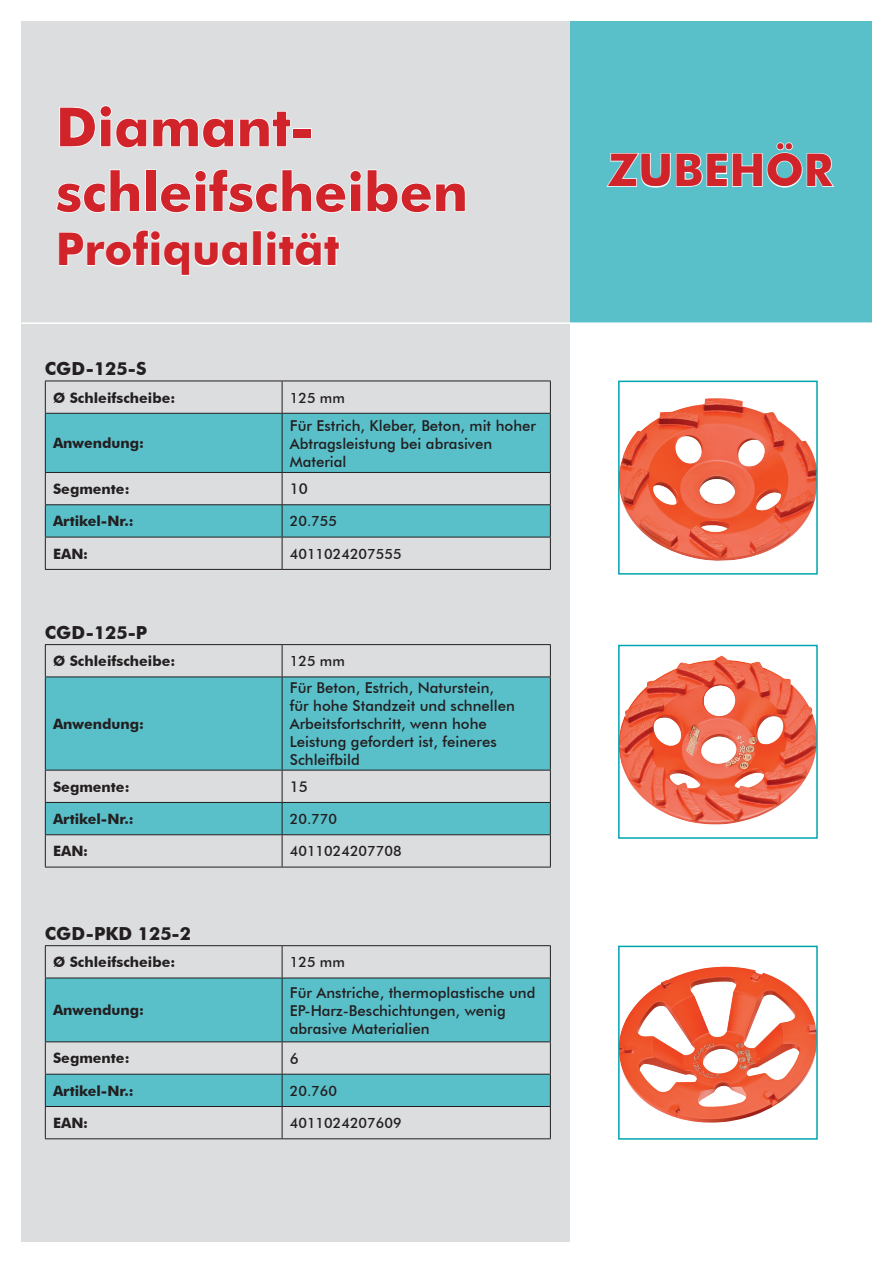
<style>
.page{position:relative;width:893px;height:1263px;background:#fff}
.page>*{position:absolute;margin:0;border:0;box-sizing:border-box;transform-origin:0 0}
.t1{font:700 54px/64.8px "Futura BT";color:#d1232a}
.t2{font:700 45px "Futura BT";color:#d1232a}
.t3{font:700 18px "Futura BT";color:#231f20}
.t4{font:500 15px/18px "Futura BT";color:#231f20}
.t5{font:700 14.25px "Futura BT";color:#231f20}
.t6{font:500 14.25px "Futura BT";color:#231f20}
</style>
<div class="page">
<div style="left:21px;top:21px;width:549px;height:1221px;background:#dcdddf"></div>
<div style="left:570px;top:21px;width:302px;height:302px;background:#59c0ca"></div>
<hr style="left:9px;top:322px;width:863px;height:2px;background:#fff">
<svg style="left:606px;top:142px;width:228px;height:46px"></svg>
<svg style="left:59px;top:105px;width:232px;height:43px"></svg>
<div style="left:292px;top:128px;width:20px;height:10px;border:2px solid #fff"></div>
<svg style="left:56px;top:169px;width:84px;height:44px"></svg>
<div style="left:145px;top:169px;width:11px;height:43px;border:2px solid #fff"></div>
<svg style="left:160px;top:169px;width:306px;height:44px"></svg>
<svg style="left:58px;top:230px;width:190px;height:46px"></svg>
<div style="left:253px;top:230px;width:9px;height:36px;border:2px solid #fff"></div>
<svg style="left:266px;top:231px;width:74px;height:36px"></svg>
<svg style="left:46px;top:414px;width:504px;height:123px;fill:#59c0ca"></svg>
<hr style="left:45px;top:381px;width:237px;height:1px;background:#231f20">
<hr style="left:282px;top:381px;width:269px;height:1px;background:#231f20">
<hr style="left:45px;top:413px;width:237px;height:1px;background:#231f20">
<hr style="left:282px;top:413px;width:269px;height:1px;background:#231f20">
<hr style="left:45px;top:472px;width:237px;height:1px;background:#231f20">
<hr style="left:282px;top:472px;width:269px;height:1px;background:#231f20">
<hr style="left:45px;top:504px;width:237px;height:1px;background:#231f20">
<hr style="left:282px;top:504px;width:269px;height:1px;background:#231f20">
<hr style="left:45px;top:537px;width:237px;height:1px;background:#231f20">
<hr style="left:282px;top:537px;width:269px;height:1px;background:#231f20">
<hr style="left:45px;top:569px;width:237px;height:1px;background:#231f20">
<hr style="left:282px;top:569px;width:269px;height:1px;background:#231f20">
<hr style="left:45px;top:381px;width:1px;height:32px;background:#231f20">
<hr style="left:45px;top:414px;width:1px;height:58px;background:#231f20">
<hr style="left:45px;top:473px;width:1px;height:31px;background:#231f20">
<hr style="left:45px;top:505px;width:1px;height:32px;background:#231f20">
<hr style="left:45px;top:537px;width:1px;height:32px;background:#231f20">
<hr style="left:282px;top:381px;width:1px;height:32px;background:#231f20">
<hr style="left:550px;top:381px;width:1px;height:32px;background:#231f20">
<hr style="left:282px;top:414px;width:1px;height:58px;background:#231f20">
<hr style="left:550px;top:414px;width:1px;height:58px;background:#231f20">
<hr style="left:282px;top:473px;width:1px;height:31px;background:#231f20">
<hr style="left:550px;top:473px;width:1px;height:31px;background:#231f20">
<hr style="left:282px;top:505px;width:1px;height:32px;background:#231f20">
<hr style="left:550px;top:505px;width:1px;height:32px;background:#231f20">
<hr style="left:282px;top:537px;width:1px;height:32px;background:#231f20">
<hr style="left:550px;top:537px;width:1px;height:32px;background:#231f20">
<svg style="left:46px;top:677px;width:504px;height:157px;fill:#59c0ca"></svg>
<hr style="left:45px;top:644px;width:237px;height:1px;background:#231f20">
<hr style="left:282px;top:644px;width:269px;height:1px;background:#231f20">
<hr style="left:45px;top:676px;width:237px;height:1px;background:#231f20">
<hr style="left:282px;top:676px;width:269px;height:1px;background:#231f20">
<hr style="left:45px;top:770px;width:237px;height:1px;background:#231f20">
<hr style="left:282px;top:770px;width:269px;height:1px;background:#231f20">
<hr style="left:45px;top:802px;width:237px;height:1px;background:#231f20">
<hr style="left:282px;top:802px;width:269px;height:1px;background:#231f20">
<hr style="left:45px;top:834px;width:237px;height:1px;background:#231f20">
<hr style="left:282px;top:834px;width:269px;height:1px;background:#231f20">
<hr style="left:45px;top:867px;width:237px;height:1px;background:#231f20">
<hr style="left:282px;top:867px;width:269px;height:1px;background:#231f20">
<hr style="left:45px;top:645px;width:1px;height:31px;background:#231f20">
<hr style="left:45px;top:677px;width:1px;height:93px;background:#231f20">
<hr style="left:45px;top:770px;width:1px;height:32px;background:#231f20">
<hr style="left:45px;top:803px;width:1px;height:31px;background:#231f20">
<hr style="left:45px;top:835px;width:1px;height:32px;background:#231f20">
<hr style="left:282px;top:645px;width:1px;height:31px;background:#231f20">
<hr style="left:550px;top:645px;width:1px;height:31px;background:#231f20">
<hr style="left:282px;top:677px;width:1px;height:93px;background:#231f20">
<hr style="left:550px;top:677px;width:1px;height:93px;background:#231f20">
<hr style="left:282px;top:770px;width:1px;height:32px;background:#231f20">
<hr style="left:550px;top:770px;width:1px;height:32px;background:#231f20">
<hr style="left:282px;top:803px;width:1px;height:31px;background:#231f20">
<hr style="left:550px;top:803px;width:1px;height:31px;background:#231f20">
<hr style="left:282px;top:835px;width:1px;height:32px;background:#231f20">
<hr style="left:550px;top:835px;width:1px;height:32px;background:#231f20">
<svg style="left:46px;top:979px;width:504px;height:127px;fill:#59c0ca"></svg>
<hr style="left:45px;top:945px;width:237px;height:1px;background:#231f20">
<hr style="left:282px;top:945px;width:269px;height:1px;background:#231f20">
<hr style="left:45px;top:978px;width:237px;height:1px;background:#231f20">
<hr style="left:282px;top:978px;width:269px;height:1px;background:#231f20">
<hr style="left:45px;top:1041px;width:237px;height:1px;background:#231f20">
<hr style="left:282px;top:1041px;width:269px;height:1px;background:#231f20">
<hr style="left:45px;top:1074px;width:237px;height:1px;background:#231f20">
<hr style="left:282px;top:1074px;width:269px;height:1px;background:#231f20">
<hr style="left:45px;top:1106px;width:237px;height:1px;background:#231f20">
<hr style="left:282px;top:1106px;width:269px;height:1px;background:#231f20">
<hr style="left:45px;top:1138px;width:237px;height:1px;background:#231f20">
<hr style="left:282px;top:1138px;width:269px;height:1px;background:#231f20">
<hr style="left:45px;top:946px;width:1px;height:32px;background:#231f20">
<hr style="left:45px;top:978px;width:1px;height:63px;background:#231f20">
<hr style="left:45px;top:1042px;width:1px;height:32px;background:#231f20">
<hr style="left:45px;top:1074px;width:1px;height:32px;background:#231f20">
<hr style="left:45px;top:1107px;width:1px;height:31px;background:#231f20">
<hr style="left:282px;top:946px;width:1px;height:32px;background:#231f20">
<hr style="left:550px;top:946px;width:1px;height:32px;background:#231f20">
<hr style="left:282px;top:978px;width:1px;height:63px;background:#231f20">
<hr style="left:550px;top:978px;width:1px;height:63px;background:#231f20">
<hr style="left:282px;top:1042px;width:1px;height:32px;background:#231f20">
<hr style="left:550px;top:1042px;width:1px;height:32px;background:#231f20">
<hr style="left:282px;top:1074px;width:1px;height:32px;background:#231f20">
<hr style="left:550px;top:1074px;width:1px;height:32px;background:#231f20">
<hr style="left:282px;top:1107px;width:1px;height:31px;background:#231f20">
<hr style="left:550px;top:1107px;width:1px;height:31px;background:#231f20">
<img style="left:621px;top:398px;width:194px;height:163px">
<div style="left:618px;top:381px;width:200px;height:194px;border:2px solid #00a4b1"></div>
<img style="left:621px;top:655px;width:194px;height:169px">
<div style="left:618px;top:645px;width:200px;height:194px;border:2px solid #00a4b1"></div>
<img style="left:621px;top:967px;width:194px;height:156px">
<div style="left:618px;top:946px;width:200px;height:194px;border:2px solid #00a4b1"></div>
<h1 class="t1" style="left:56px;top:94px;width:413px">Diamant&shy;schleifscheiben</h1>
<h2 class="t2" style="left:56px;top:222px;width:285px">Profiqualität</h2>
<p class="t3" style="left:45px;top:358px;width:102px">cgd-125-s</p>
<p class="t5" style="left:53px;top:389px;width:124px">Ø Schleifscheibe:</p>
<p class="t6" style="left:290px;top:389px;width:57px">125 mm</p>
<p class="t5" style="left:53px;top:434px;width:93px">Anwendung:</p>
<p class="t4" style="left:290px;top:416px;width:248px">Für Estrich, Kleber, Beton, mit hoher<br>Abtragsleistung bei abrasiven<br>Material</p>
<p class="t5" style="left:53px;top:480px;width:78px">Segmente:</p>
<p class="t4" style="left:290px;top:480px;width:20px">10</p>
<p class="t5" style="left:53px;top:513px;width:82px">Artikel-Nr.:</p>
<p class="t6" style="left:290px;top:513px;width:49px">20.755</p>
<p class="t5" style="left:53px;top:545px;width:37px">EAN:</p>
<p class="t6" style="left:290px;top:545px;width:113px">4011024207555</p>
<p class="t3" style="left:45px;top:621px;width:104px">cgd-125-P</p>
<p class="t5" style="left:53px;top:652px;width:124px">Ø Schleifscheibe:</p>
<p class="t6" style="left:290px;top:652px;width:57px">125 mm</p>
<p class="t5" style="left:53px;top:715px;width:93px">Anwendung:</p>
<p class="t4" style="left:290px;top:679px;width:227px">Für Beton, Estrich, Naturstein, für hohe Standzeit und schnellen<br>Arbeitsfortschritt, wenn hohe<br>Leistung gefordert ist, feineres<br>Schleifbild</p>
<p class="t5" style="left:53px;top:778px;width:78px">Segmente:</p>
<p class="t4" style="left:290px;top:777px;width:20px">15</p>
<p class="t5" style="left:53px;top:810px;width:82px">Artikel-Nr.:</p>
<p class="t6" style="left:290px;top:810px;width:49px">20.770</p>
<p class="t5" style="left:53px;top:843px;width:37px">EAN:</p>
<p class="t6" style="left:290px;top:843px;width:113px">4011024207708</p>
<p class="t3" style="left:45px;top:922px;width:148px">cgd-PKD 125-2</p>
<p class="t5" style="left:53px;top:953px;width:124px">Ø Schleifscheibe:</p>
<p class="t6" style="left:290px;top:953px;width:57px">125 mm</p>
<p class="t5" style="left:53px;top:1001px;width:93px">Anwendung:</p>
<p class="t4" style="left:290px;top:983px;width:247px">Für Anstriche, thermoplastische und<br>EP-Harz-Beschichtungen, wenig abrasive Materialien</p>
<p class="t5" style="left:53px;top:1050px;width:78px">Segmente:</p>
<p class="t4" style="left:290px;top:1049px;width:11px">6</p>
<p class="t5" style="left:53px;top:1082px;width:82px">Artikel-Nr.:</p>
<p class="t6" style="left:290px;top:1082px;width:49px">20.760</p>
<p class="t5" style="left:53px;top:1114px;width:37px">EAN:</p>
<p class="t6" style="left:290px;top:1114px;width:113px">4011024207609</p>
<h2 class="t2" style="left:608px;top:143px;width:223px">ZUBEHÖR</h2>
</div>
